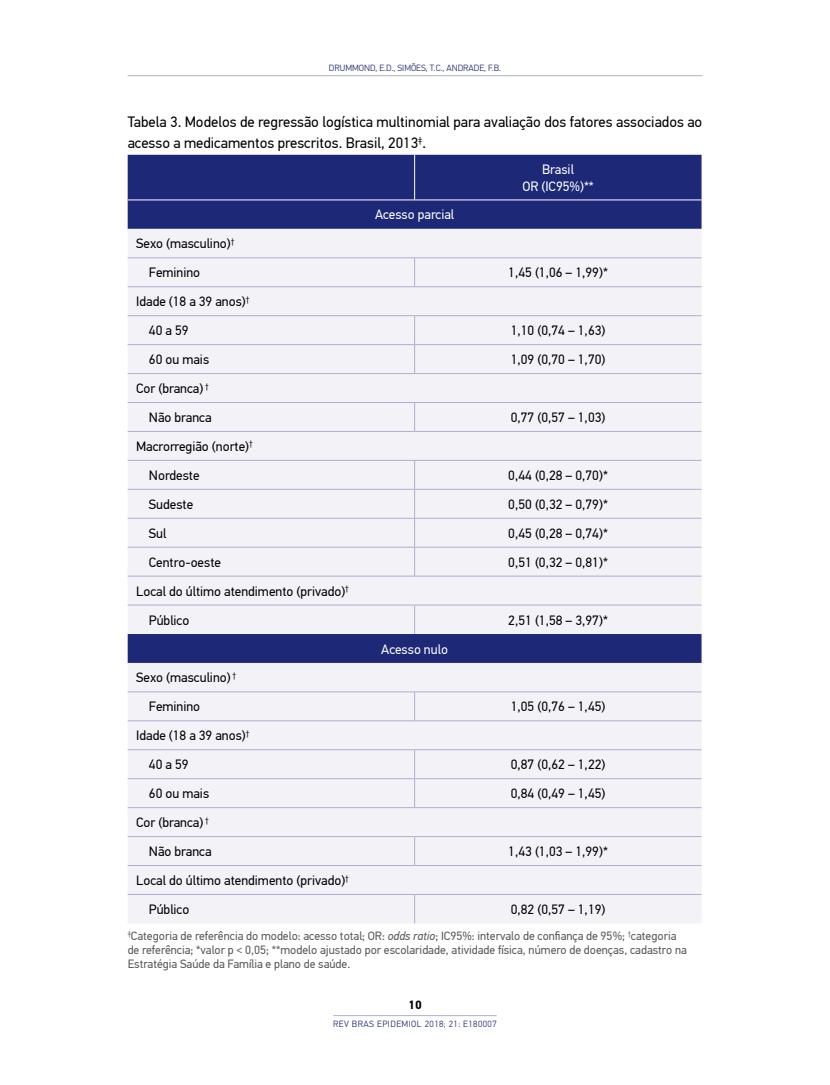
<style>
.page{position:relative;width:830px;height:1085px;background:#fff}
.page>*{position:absolute;margin:0;border:0;box-sizing:border-box;transform-origin:0 0}
.t1{font:15px/21px "PF Din Text Pro";color:#000}
.t2{font:13.5px/29px "PF Din Text Pro";color:#000}
.t3{font:13.5px/16.2px "PF Din Text Pro";color:#fff;text-align:center}
.t4{font:12px/14.4px "PF Din Text Pro";color:#58595b}
.t5{font:700 12px "PF Din Text Pro";color:#000}
.t6{font:300 9px "PF Din Text Pro";color:#1d2877}
.t7{font:300 9px "PF Din Text Pro";letter-spacing:.05em;color:#1d2877}
.s1{font-style:italic}
</style>
<div class="page">
<hr style="left:128px;top:75px;width:574px;height:1px;background:#afaecf">
<hr style="left:333px;top:1015px;width:163px;height:1px;background:#afaecf">
<div style="left:128px;top:155px;width:573px;height:74px;background:#1d2877"></div>
<div style="left:128px;top:229px;width:573px;height:694px;background:#f2f2f7"></div>
<hr style="left:128px;top:257px;width:286px;height:1px;background:#afaecf">
<hr style="left:414px;top:257px;width:287px;height:1px;background:#afaecf">
<svg style="left:414px;top:258px;width:1px;height:28px"></svg>
<hr style="left:128px;top:286px;width:286px;height:1px;background:#afaecf">
<hr style="left:414px;top:286px;width:287px;height:1px;background:#afaecf">
<hr style="left:128px;top:315px;width:286px;height:1px;background:#afaecf">
<hr style="left:414px;top:315px;width:287px;height:1px;background:#afaecf">
<hr style="left:128px;top:344px;width:286px;height:1px;background:#afaecf">
<hr style="left:414px;top:344px;width:287px;height:1px;background:#afaecf">
<svg style="left:414px;top:316px;width:1px;height:57px"></svg>
<hr style="left:128px;top:373px;width:286px;height:1px;background:#afaecf">
<hr style="left:414px;top:373px;width:287px;height:1px;background:#afaecf">
<hr style="left:128px;top:402px;width:286px;height:1px;background:#afaecf">
<hr style="left:414px;top:402px;width:287px;height:1px;background:#afaecf">
<svg style="left:414px;top:403px;width:1px;height:28px"></svg>
<hr style="left:128px;top:431px;width:286px;height:1px;background:#afaecf">
<hr style="left:414px;top:431px;width:287px;height:1px;background:#afaecf">
<hr style="left:128px;top:460px;width:286px;height:1px;background:#afaecf">
<hr style="left:414px;top:460px;width:287px;height:1px;background:#afaecf">
<hr style="left:128px;top:489px;width:286px;height:1px;background:#afaecf">
<hr style="left:414px;top:489px;width:287px;height:1px;background:#afaecf">
<hr style="left:128px;top:518px;width:286px;height:1px;background:#afaecf">
<hr style="left:414px;top:518px;width:287px;height:1px;background:#afaecf">
<hr style="left:128px;top:546px;width:286px;height:1px;background:#afaecf">
<hr style="left:414px;top:546px;width:287px;height:1px;background:#afaecf">
<svg style="left:414px;top:460px;width:1px;height:115px"></svg>
<hr style="left:128px;top:575px;width:286px;height:1px;background:#afaecf">
<hr style="left:414px;top:575px;width:287px;height:1px;background:#afaecf">
<hr style="left:128px;top:604px;width:286px;height:1px;background:#afaecf">
<hr style="left:414px;top:604px;width:287px;height:1px;background:#afaecf">
<svg style="left:414px;top:605px;width:1px;height:29px"></svg>
<hr style="left:128px;top:691px;width:286px;height:1px;background:#afaecf">
<hr style="left:414px;top:691px;width:287px;height:1px;background:#afaecf">
<svg style="left:414px;top:692px;width:1px;height:28px"></svg>
<hr style="left:128px;top:720px;width:286px;height:1px;background:#afaecf">
<hr style="left:414px;top:720px;width:287px;height:1px;background:#afaecf">
<hr style="left:128px;top:749px;width:286px;height:1px;background:#afaecf">
<hr style="left:414px;top:749px;width:287px;height:1px;background:#afaecf">
<hr style="left:128px;top:778px;width:286px;height:1px;background:#afaecf">
<hr style="left:414px;top:778px;width:287px;height:1px;background:#afaecf">
<svg style="left:414px;top:750px;width:1px;height:57px"></svg>
<hr style="left:128px;top:807px;width:286px;height:1px;background:#afaecf">
<hr style="left:414px;top:807px;width:287px;height:1px;background:#afaecf">
<hr style="left:128px;top:836px;width:286px;height:1px;background:#afaecf">
<hr style="left:414px;top:836px;width:287px;height:1px;background:#afaecf">
<svg style="left:414px;top:836px;width:1px;height:29px"></svg>
<hr style="left:128px;top:865px;width:286px;height:1px;background:#afaecf">
<hr style="left:414px;top:865px;width:287px;height:1px;background:#afaecf">
<hr style="left:128px;top:893px;width:286px;height:1px;background:#afaecf">
<hr style="left:414px;top:893px;width:287px;height:1px;background:#afaecf">
<svg style="left:414px;top:894px;width:1px;height:29px"></svg>
<hr style="left:414px;top:155px;width:1px;height:44px;background:#fff">
<hr style="left:128px;top:199px;width:286px;height:1px;background:#fff">
<hr style="left:414px;top:199px;width:287px;height:1px;background:#fff">
<p class="t6" style="left:329px;top:63px;width:173px">DRUMMOND, E.D., SIMÕES, T.C., ANDRADE, F.B.</p>
<p class="t1" style="left:128px;top:112px;width:576px">Tabela 3. Modelos de regressão logística multinomial para avaliação dos fatores associados ao acesso a medicamentos prescritos. Brasil, 2013<sup>‡</sup>.</p>
<p class="t2" style="left:149px;top:229px;width:87px;text-indent:-13px">Sexo (masculino)<sup>†<br></sup>Feminino</p>
<p class="t2" style="left:149px;top:287px;width:102px;text-indent:-13px">Idade (18 a 39 anos)<sup>†<br></sup>40 a 59</p>
<p class="t3" style="left:375px;top:207px;width:81px">Acesso parcial</p>
<p class="t3" style="left:522px;top:162px;width:73px">Brasil<br>OR (IC95%)**</p>
<p class="t2" style="left:508px;top:258px;width:101px">1,45 (1,06 – 1,99)*</p>
<p class="t2" style="left:510px;top:316px;width:96px">1,10 (0,74 – 1,63)</p>
<p class="t2" style="left:149px;top:345px;width:62px">60 ou mais</p>
<p class="t2" style="left:510px;top:345px;width:96px">1,09 (0,70 – 1,70)</p>
<p class="t2" style="left:136px;top:374px;width:77px;text-align:right">Cor (branca) <sup>†<br></sup>Não branca</p>
<p class="t2" style="left:510px;top:403px;width:96px">0,77 (0,57 – 1,03)</p>
<p class="t2" style="left:149px;top:432px;width:105px;text-indent:-13px">Macrorregião (norte)<sup>†<br></sup>Nordeste</p>
<p class="t2" style="left:508px;top:461px;width:101px">0,44 (0,28 – 0,70)*</p>
<p class="t2" style="left:149px;top:490px;width:46px">Sudeste</p>
<p class="t2" style="left:508px;top:490px;width:101px">0,50 (0,32 – 0,79)*</p>
<p class="t2" style="left:149px;top:518px;width:19px">Sul</p>
<p class="t2" style="left:508px;top:518px;width:101px">0,45 (0,28 – 0,74)*</p>
<p class="t2" style="left:149px;top:547px;width:73px">Centro-oeste</p>
<p class="t2" style="left:508px;top:547px;width:101px">0,51 (0,32 – 0,81)*</p>
<p class="t2" style="left:149px;top:576px;width:201px;text-indent:-13px">Local do último atendimento (privado)<sup>†<br></sup>Público</p>
<p class="t2" style="left:508px;top:605px;width:101px">2,51 (1,58 – 3,97)*</p>
<p class="t2" style="left:149px;top:663px;width:89px;text-indent:-13px">Sexo (masculino) <sup>†<br></sup>Feminino</p>
<p class="t2" style="left:149px;top:721px;width:102px;text-indent:-13px">Idade (18 a 39 anos)<sup>†<br></sup>40 a 59</p>
<p class="t3" style="left:381px;top:640px;width:68px">Acesso nulo</p>
<p class="t2" style="left:510px;top:692px;width:96px">1,05 (0,76 – 1,45)</p>
<p class="t2" style="left:510px;top:750px;width:96px">0,87 (0,62 – 1,22)</p>
<p class="t2" style="left:149px;top:779px;width:62px">60 ou mais</p>
<p class="t2" style="left:510px;top:779px;width:96px">0,84 (0,49 – 1,45)</p>
<p class="t2" style="left:136px;top:808px;width:77px;text-align:right">Cor (branca) <sup>†<br></sup>Não branca</p>
<p class="t2" style="left:508px;top:837px;width:101px">1,43 (1,03 – 1,99)*</p>
<p class="t2" style="left:149px;top:865px;width:201px;text-indent:-13px">Local do último atendimento (privado)<sup>†<br></sup>Público</p>
<p class="t2" style="left:510px;top:894px;width:96px">0,82 (0,57 – 1,19)</p>
<p class="t4" style="left:128px;top:928px;width:560px"><sup>‡</sup>Categoria de referência do modelo: acesso total; OR: <span class="s1">odds ratio</span>; IC95%: intervalo de confiança de 95%; <sup>†</sup>categoria de referência; *valor p &lt; 0,05; **modelo ajustado por escolaridade, atividade física, número de doenças, cadastro na<br>Estratégia Saúde da Família e plano de saúde.</p>
<p class="t5" style="left:408px;top:997px;width:15px">10</p>
<p class="t7" style="left:333px;top:1018px;width:165px">REV BRAS EPIDEMIOL 2018; 21: E180007</p>
</div>
